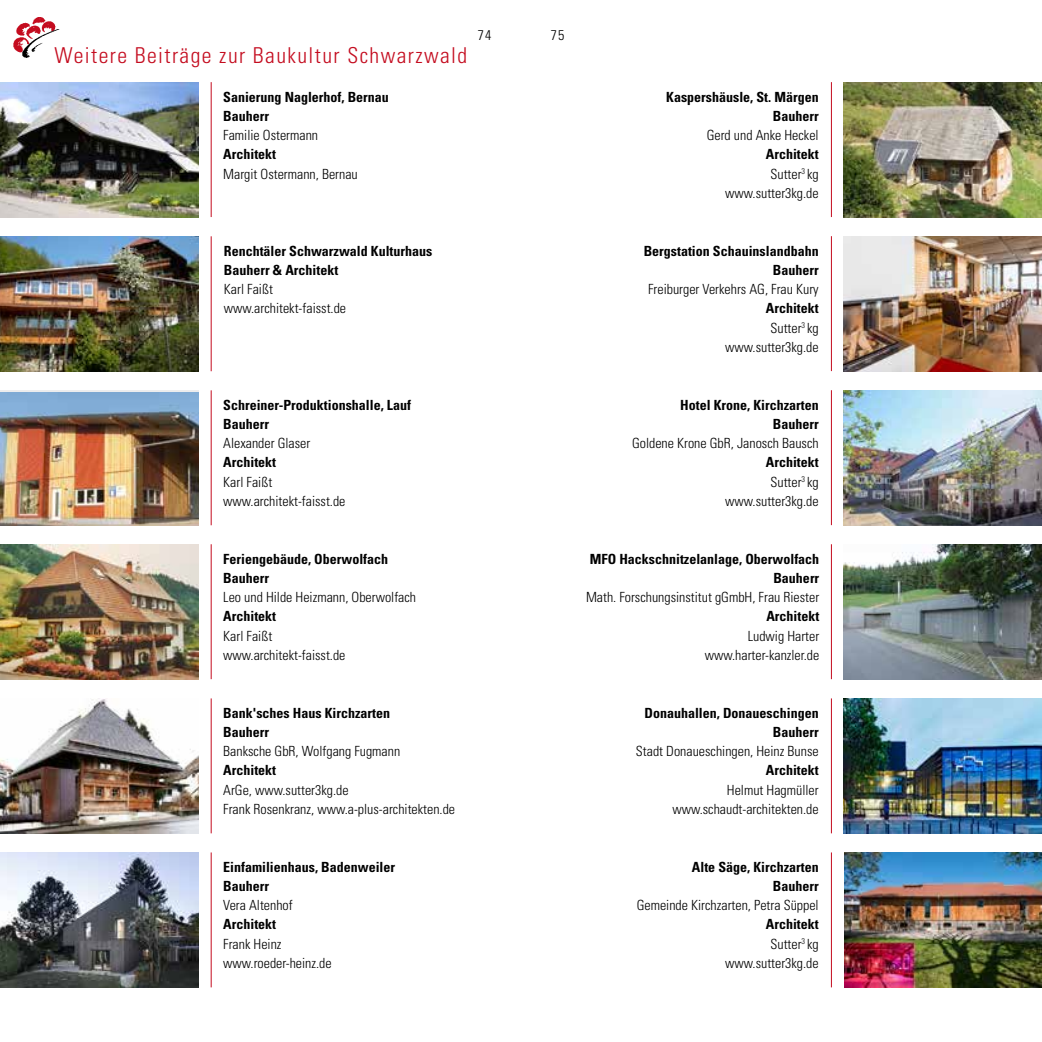
<style>
.page{position:relative;width:1042px;height:1042px;background:#fff}
.page>*{position:absolute;margin:0;border:0;box-sizing:border-box;transform-origin:0 0}
.t1{font:300 condensed 21.88px "Univers";letter-spacing:.065em;color:#c40c1f}
.t2{font:300 condensed 14px/19.2px "Univers";color:#000;text-align:right}
.t3{font:700 condensed 14px/19.2px "Univers";color:#000}
.s1{font-weight:700}
</style>
<div class="page">
<img style="left:0;top:82px;width:198px;height:135px">
<img style="left:843px;top:82px;width:199px;height:135px">
<img style="left:843px;top:390px;width:199px;height:135px">
<img style="left:843px;top:236px;width:199px;height:135px">
<img style="left:844px;top:852px;width:198px;height:135px">
<img style="left:0;top:236px;width:198px;height:135px">
<div style="left:0;top:390px;width:198px;height:135px;background:linear-gradient(to right,#7faad3,#7da8d3)"></div>
<img style="left:0;top:393px;width:198px;height:132px">
<img style="left:0;top:544px;width:198px;height:135px">
<img style="left:0;top:698px;width:198px;height:135px">
<img style="left:0;top:852px;width:198px;height:135px">
<img style="left:13px;top:17px;width:47px;height:41px">
<hr style="left:211px;top:82px;width:1px;height:135px;background:#c40c1f">
<hr style="left:831px;top:82px;width:1px;height:135px;background:#c40c1f">
<hr style="left:831px;top:390px;width:1px;height:135px;background:#c40c1f">
<hr style="left:831px;top:698px;width:1px;height:135px;background:#c40c1f">
<hr style="left:831px;top:236px;width:1px;height:135px;background:#c40c1f">
<hr style="left:831px;top:544px;width:1px;height:135px;background:#c40c1f">
<hr style="left:831px;top:852px;width:1px;height:135px;background:#c40c1f">
<hr style="left:211px;top:236px;width:1px;height:135px;background:#c40c1f">
<hr style="left:211px;top:390px;width:1px;height:135px;background:#c40c1f">
<hr style="left:211px;top:544px;width:1px;height:135px;background:#c40c1f">
<hr style="left:211px;top:698px;width:1px;height:135px;background:#c40c1f">
<hr style="left:211px;top:852px;width:1px;height:135px;background:#c40c1f">
<img style="left:843px;top:698px;width:199px;height:135px">
<img style="left:843px;top:544px;width:199px;height:135px">
<h1 class="t1" style="left:55px;top:42px;width:414px">Weitere Beiträge zur Baukultur Schwarzwald</h1>
<p class="t3" style="left:223px;top:87px;width:167px">Sanierung Naglerhof, Bernau<br>Bauherr</p>
<p class="t2" style="left:223px;top:125px;width:96px">Familie Ostermann</p>
<p class="t3" style="left:223px;top:144px;width:54px">Architekt</p>
<p class="t2" style="left:223px;top:164px;width:136px">Margit Ostermann, Bernau</p>
<p class="t2" style="left:478px;top:25px;width:15px">74</p>
<p class="t2" style="left:551px;top:25px;width:15px">75</p>
<p class="t3" style="left:224px;top:241px;width:210px">Renchtäler Schwarzwald Kulturhaus<br>Bauherr &amp; Architekt</p>
<p class="t2" style="left:224px;top:279px;width:124px;text-align:left">Karl Faißt www.architekt-faisst.de</p>
<p class="t3" style="left:223px;top:395px;width:189px">Schreiner-Produktionshalle, Lauf<br>Bauherr</p>
<p class="t2" style="left:223px;top:433px;width:89px">Alexander Glaser</p>
<p class="t3" style="left:223px;top:452px;width:54px">Architekt</p>
<p class="t2" style="left:223px;top:472px;width:124px;text-align:left">Karl Faißt www.architekt-faisst.de</p>
<p class="t3" style="left:223px;top:549px;width:166px">Feriengebäude, Oberwolfach<br>Bauherr</p>
<p class="t2" style="left:223px;top:587px;width:194px">Leo und Hilde Heizmann, Oberwolfach</p>
<p class="t3" style="left:223px;top:606px;width:54px">Architekt</p>
<p class="t2" style="left:223px;top:626px;width:124px;text-align:left">Karl Faißt www.architekt-faisst.de</p>
<p class="t3" style="left:223px;top:703px;width:168px">Bank'sches Haus Kirchzarten<br>Bauherr</p>
<p class="t2" style="left:223px;top:741px;width:178px">Banksche GbR, Wolfgang Fugmann</p>
<p class="t3" style="left:223px;top:760px;width:54px">Architekt</p>
<p class="t2" style="left:223px;top:780px;width:233px;text-align:left">ArGe, www.sutter3kg.de<br>Frank Rosenkranz, www.a-plus-architekten.de</p>
<p class="t3" style="left:223px;top:857px;width:173px">Einfamilienhaus, Badenweiler<br>Bauherr</p>
<p class="t2" style="left:223px;top:895px;width:71px">Vera Altenhof</p>
<p class="t3" style="left:223px;top:914px;width:54px">Architekt</p>
<p class="t2" style="left:223px;top:934px;width:110px;text-align:left">Frank Heinz www.roeder-heinz.de</p>
<p class="t3" style="left:666px;top:87px;width:154px;text-align:right">Kaspershäusle, St. Märgen<br>Bauherr</p>
<p class="t2" style="left:707px;top:125px;width:113px">Gerd und Anke Heckel</p>
<p class="t2" style="left:725px;top:145px;width:95px"><span class="s1">Architekt<br></span>Sutter<sup>3</sup> kg www.sutter3kg.de</p>
<p class="t3" style="left:644px;top:241px;width:176px;text-align:right">Bergstation Schauinslandbahn<br>Bauherr</p>
<p class="t2" style="left:648px;top:279px;width:172px">Freiburger Verkehrs AG, Frau Kury</p>
<p class="t2" style="left:725px;top:299px;width:95px"><span class="s1">Architekt<br></span>Sutter<sup>3</sup> kg www.sutter3kg.de</p>
<p class="t3" style="left:680px;top:395px;width:140px;text-align:right">Hotel Krone, Kirchzarten<br>Bauherr</p>
<p class="t2" style="left:632px;top:433px;width:188px">Goldene Krone GbR, Janosch Bausch</p>
<p class="t2" style="left:725px;top:453px;width:95px"><span class="s1">Architekt<br></span>Sutter<sup>3</sup> kg www.sutter3kg.de</p>
<p class="t3" style="left:590px;top:549px;width:231px;text-align:right">MFO Hackschnitzelanlage, Oberwolfach<br>Bauherr</p>
<p class="t2" style="left:586px;top:587px;width:235px">Math. Forschungsinstitut gGmbH, Frau Riester</p>
<p class="t3" style="left:766px;top:606px;width:54px">Architekt</p>
<p class="t2" style="left:705px;top:626px;width:116px">Ludwig Harter www.harter-kanzler.de</p>
<p class="t3" style="left:644px;top:703px;width:176px;text-align:right">Donauhallen, Donaueschingen<br>Bauherr</p>
<p class="t2" style="left:636px;top:741px;width:184px">Stadt Donaueschingen, Heinz Bunse</p>
<p class="t3" style="left:766px;top:760px;width:54px">Architekt</p>
<p class="t2" style="left:672px;top:780px;width:148px">Helmut Hagmüller www.schaudt-architekten.de</p>
<p class="t3" style="left:692px;top:857px;width:128px;text-align:right">Alte Säge, Kirchzarten<br>Bauherr</p>
<p class="t2" style="left:637px;top:895px;width:183px">Gemeinde Kirchzarten, Petra Süppel</p>
<p class="t2" style="left:725px;top:915px;width:95px"><span class="s1">Architekt<br></span>Sutter<sup>3</sup> kg www.sutter3kg.de</p>
</div>
